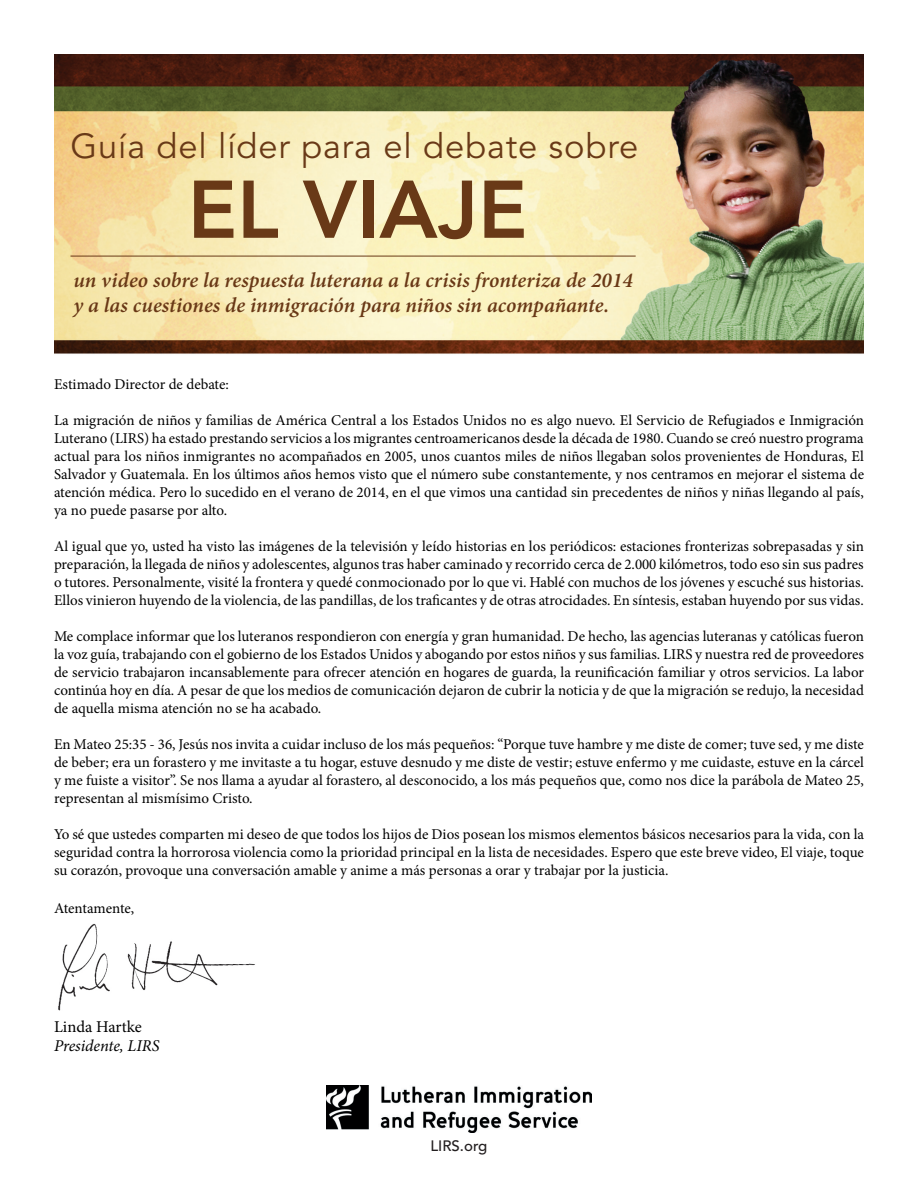
<style>
.page{position:relative;width:918px;height:1188px;background:#fff}
.page>*{position:absolute;margin:0;border:0;box-sizing:border-box;transform-origin:0 0}
.t1{font:800 80.85px "Avenir";color:#693917}
.t2{font:34.5px "Avenir";letter-spacing:.025em;color:#693917}
.t3{font:italic 600 21.3px/25.5px "Minion Pro";color:#693816}
.t4{font:italic 16.5px "Minion Pro";letter-spacing:-.005em;color:#000001}
.t5{font:16.5px "Minion Pro";color:#000001}
.t6{font:15px/18px "Minion Pro";color:#000001;text-align:justify}
.t7{font:500 15px "Avenir";color:#231f20}
</style>
<div class="page">
<img style="left:54px;top:54px;width:810px;height:300px">
<hr style="left:70px;top:256px;width:566px;height:1px;background:#693917">
<img style="left:58px;top:923px;width:197px;height:88px">
<img style="left:327px;top:1086px;width:264px;height:46px">
<p class="t2" style="left:70px;top:126px;width:569px">Guía del líder para el debate sobre</p>
<p class="t1" style="left:188px;top:162px;width:341px">EL VIAJE</p>
<p class="t3" style="left:73px;top:267px;width:561px">un video sobre la respuesta luterana a la crisis fronteriza de 2014 y a las cuestiones de inmigración para niños sin acompañante.</p>
<p class="t6" style="left:54px;top:375px;width:176px">Estimado Director de debate:</p>
<p class="t6" style="left:54px;top:411px;width:812px">La migración de niños y familias de América Central a los Estados Unidos no es algo nuevo. El Servicio de Refugiados e Inmigración Luterano (LIRS) ha estado prestando servicios a los migrantes centroamericanos desde la década de 1980. Cuando se creó nuestro programa actual para los niños inmigrantes no acompañados en 2005, unos cuantos miles de niños llegaban solos provenientes de Honduras, El Salvador y Guatemala. En los últimos años hemos visto que el número sube constantemente, y nos centramos en mejorar el sistema de atención médica. Pero lo sucedido en el verano de 2014, en el que vimos una cantidad sin precedentes de niños y niñas llegando al país, ya no puede pasarse por alto.</p>
<p class="t6" style="left:54px;top:537px;width:812px">Al igual que yo, usted ha visto las imágenes de la televisión y leído historias en los periódicos: estaciones fronterizas sobrepasadas y sin preparación, la llegada de niños y adolescentes, algunos tras haber caminado y recorrido cerca de 2.000 kilómetros, todo eso sin sus padres o tutores. Personalmente, visité la frontera y quedé conmocionado por lo que vi. Hablé con muchos de los jóvenes y escuché sus historias.<br>Ellos vinieron huyendo de la violencia, de las pandillas, de los traficantes y de otras atrocidades. En síntesis, estaban huyendo por sus vidas.</p>
<p class="t6" style="left:54px;top:627px;width:812px">Me complace informar que los luteranos respondieron con energía y gran humanidad. De hecho, las agencias luteranas y católicas fueron la voz guía, trabajando con el gobierno de los Estados Unidos y abogando por estos niños y sus familias. LIRS y nuestra red de proveedores de servicio trabajaron incansablemente para ofrecer atención en hogares de guarda, la reunificación familiar y otros servicios. La labor continúa hoy en día. A pesar de que los medios de comunicación dejaron de cubrir la noticia y de que la migración se redujo, la necesidad de aquella misma atención no se ha acabado.</p>
<p class="t6" style="left:54px;top:735px;width:812px">En Mateo 25:35 - 36, Jesús nos invita a cuidar incluso de los más pequeños: “Porque tuve hambre y me diste de comer; tuve sed, y me diste de beber; era un forastero y me invitaste a tu hogar, estuve desnudo y me diste de vestir; estuve enfermo y me cuidaste, estuve en la cárcel y me fuiste a visitor”. Se nos llama a ayudar al forastero, al desconocido, a los más pequeños que, como nos dice la parábola de Mateo 25, representan al mismísimo Cristo.</p>
<p class="t6" style="left:54px;top:825px;width:812px">Yo sé que ustedes comparten mi deseo de que todos los hijos de Dios posean los mismos elementos básicos necesarios para la vida, con la seguridad contra la horrorosa violencia como la prioridad principal en la lista de necesidades. Espero que este breve video, El viaje, toque su corazón, provoque una conversación amable y anime a más personas a orar y trabajar por la justicia.</p>
<p class="t6" style="left:54px;top:899px;width:82px">Atentamente,</p>
<p class="t5" style="left:54px;top:1015px;width:89px">Linda Hartke</p>
<p class="t4" style="left:54px;top:1035px;width:107px">Presidente, LIRS</p>
<p class="t7" style="left:431px;top:1137px;width:58px">LIRS.org</p>
</div>
